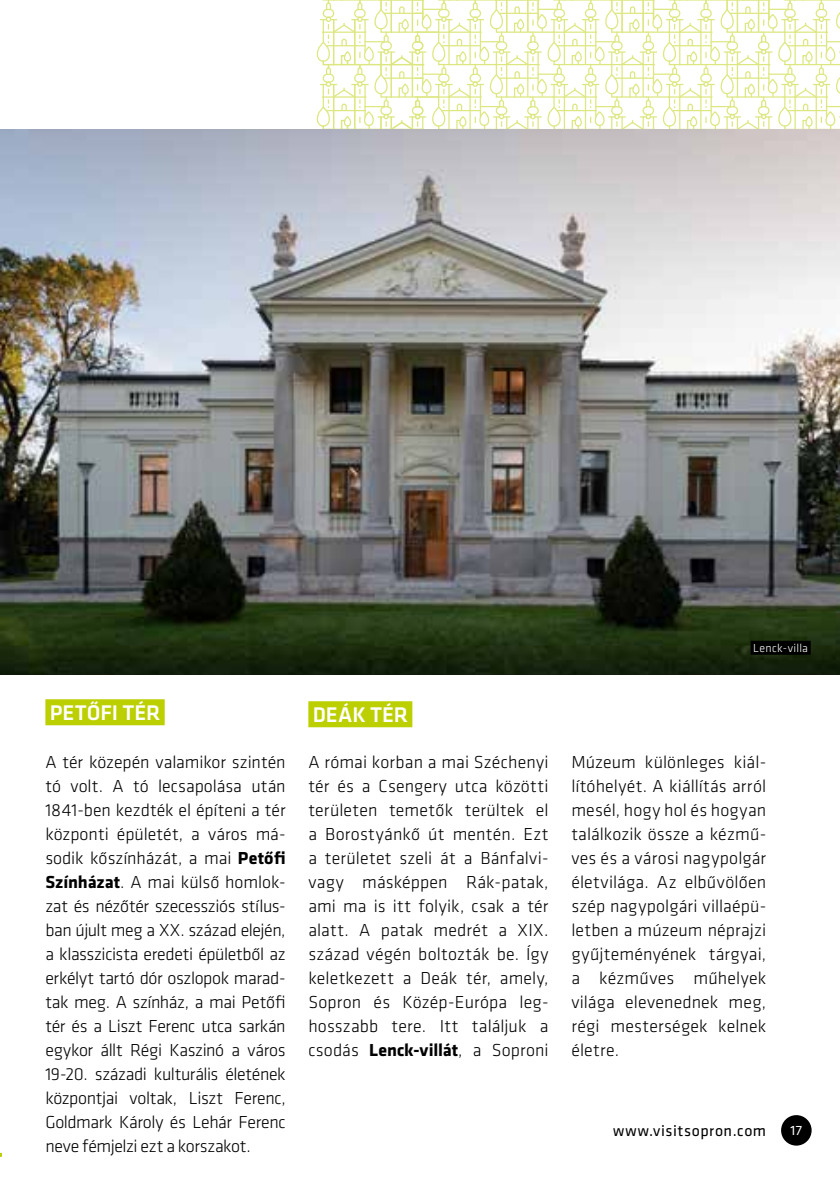
<style>
.page{position:relative;width:840px;height:1191px;background:#fff}
.page>*{position:absolute;margin:0;border:0;box-sizing:border-box;transform-origin:0 0}
.t1{font:500 22px "Klavika";letter-spacing:.005em;color:#fff}
.t2{font:300 18px/24px "Klavika";color:#000;text-align:justify}
.t3{font:16px "Klavika";letter-spacing:.035em;color:#000}
.t4{font:14px "Klavika";color:#fff}
.t5{font:300 12px "Klavika";letter-spacing:.02em;color:#fff}
.s1{font-weight:700}
</style>
<div class="page">
<svg style="left:316px;top:0;width:524px;height:131px"></svg>
<img style="left:0;top:129px;width:839px;height:546px">
<div style="left:45px;top:699px;width:120px;height:26px;background:#bccf00"></div>
<div style="left:750px;top:641px;width:60px;height:14px;background:#000"></div>
<div style="left:308px;top:701px;width:104px;height:26px;background:#bccf00"></div>
<div style="left:780px;top:1115px;width:31px;height:30px;background:#000;border-radius:50%"></div>
<p class="t1" style="left:50px;top:701px;width:112px">PETŐFI TÉR</p>
<p class="t2" style="left:45px;top:750px;width:242px">A tér közepén valamikor szintén tó volt. A tó lecsapolása után 1841-ben kezdték el építeni a tér központi épületét, a város má&shy;sodik kőszínházát, a mai <span class="s1">Petőfi Színházat</span>. A mai külső homlok&shy;zat és nézőtér szecessziós stílus&shy;ban újult meg a XX. század elején, a klasszicista eredeti épületből az erkélyt tartó dór oszlopok marad&shy;tak meg. A színház, a mai Petőfi tér és a Liszt Ferenc utca sarkán egykor állt Régi Kaszinó a város 19-20. századi kulturális életének központjai voltak, Liszt Ferenc, Goldmark Károly és Lehár Ferenc neve fémjelzi ezt a korszakot.</p>
<p class="t5" style="left:752px;top:641px;width:56px">Lenck-villa</p>
<p class="t1" style="left:312px;top:703px;width:97px">DEÁK TÉR</p>
<p class="t2" style="left:308px;top:750px;width:242px">A római korban a mai Széchenyi tér és a Csengery utca közötti területen temetők terültek el a Borostyánkő út mentén. Ezt a területet szeli át a Bánfalvi&shy;vagy másképpen Rák-patak, ami ma is itt folyik, csak a tér alatt. A patak medrét a XIX. század végén boltozták be. Így keletkezett a Deák tér, amely, Sopron és Közép-Európa leg&shy;hosszabb tere. Itt találjuk a csodás <span class="s1">Lenck-villát</span>, a Soproni</p>
<p class="t2" style="left:571px;top:750px;width:196px">Múzeum különleges kiál&shy;lítóhelyét. A kiállítás arról mesél, hogy hol és hogyan találkozik össze a kézmű&shy;ves és a városi nagypolgár életvilága. Az elbűvölően szép nagypolgári villaépü&shy;letben a múzeum néprajzi gyűjteményének tárgyai, a kézműves műhelyek világa elevenednek meg, régi mesterségek kelnek életre.</p>
<p class="t3" style="left:612px;top:1122px;width:154px">www.visitsopron.com</p>
<p class="t4" style="left:790px;top:1123px;width:13px">17</p>
</div>
